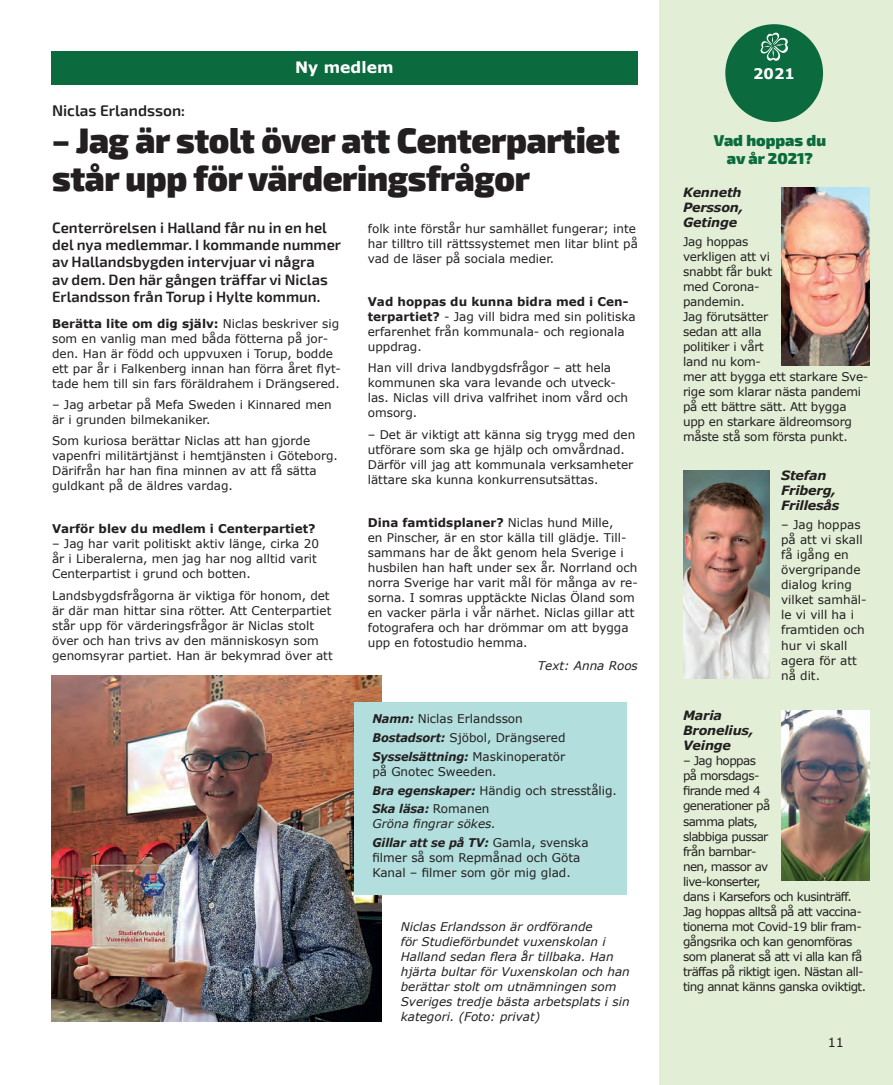
<style>
.page{position:relative;width:893px;height:1085px;background:#fff}
.page>*{position:absolute;margin:0;border:0;box-sizing:border-box;transform-origin:0 0}
.t1{font:900 35.55px/37.3px "Exo 2";letter-spacing:-.01em;color:#231f20;scale:.95 1}
.t2{font:900 15.75px/18px "Exo 2";color:#0b6b3e;text-align:center}
.t3{font:600 15.6px "Exo 2";color:#231f20}
.t4{font:700 15.6px "Verdana";color:#fff}
.t5{font:600 15px/17.2px "Exo 2";color:#231f20}
.t6{font:700 14.7px "Verdana";color:#fff}
.t7{font:italic 700 12.75px/15px "Verdana";letter-spacing:-.015em;color:#231f20}
.t8{font:12.75px "Verdana";color:#231f20}
.t9{font:12px/15px "Verdana";color:#231f20}
.t10{font:12px/15px "Verdana";letter-spacing:-.05em;color:#231f20}
.t11{font:italic 12px/15px "Verdana";color:#231f20}
.t12{font:12px/15px "Verdana";letter-spacing:-.02em;color:#231f20}
.t13{font:700 12px "Verdana";color:#231f20}
.s1{font-weight:700}
.s2{font-weight:700;font-style:italic}
.s3{font-style:normal}
</style>
<div class="page">
<div style="left:51px;top:51px;width:587px;height:34px;background:#0b6b3e"></div>
<div style="left:659px;top:0;width:234px;height:1084px;background:#e2efd6"></div>
<img style="left:781px;top:188px;width:89px;height:177px">
<div style="left:725px;top:24px;width:98px;height:98px;background:#0b6b3e;border-radius:50%"></div>
<svg style="left:761px;top:33px;width:27px;height:28px"></svg>
<img style="left:51px;top:675px;width:330px;height:345px">
<div style="left:354px;top:701px;width:272px;height:193px;background:#b2dfdd"></div>
<img style="left:683px;top:470px;width:87px;height:208px">
<img style="left:781px;top:710px;width:89px;height:170px">
<h3 class="t4" style="left:295px;top:57px;width:100px;rotate:-1deg">Ny medlem</h3>
<h3 class="t3" style="left:52px;top:101px;width:135px">Niclas Erlandsson:</h3>
<h1 class="t1" style="left:52px;top:123px;width:599px">– Jag är stolt över att Centerpartiet står upp för värderingsfrågor</h1>
<p class="t5" style="left:52px;top:219px;width:291px">Centerrörelsen i Halland får nu in en hel del nya medlemmar. I kommande nummer av Hallandsbygden intervjuar vi några<br>av dem. Den här gången träffar vi Niclas Erlandsson från Torup i Hylte kommun.</p>
<p class="t9" style="left:52px;top:315px;width:290px"><span class="s1">Berätta lite om dig själv:</span> Niclas beskriver sig som en vanlig man med båda fötterna på jor&shy;den. Han är född och uppvuxen i Torup, bodde ett par år i Falkenberg innan han förra året flyt&shy;tade hem till sin fars föräldrahem i Drängsered.</p>
<p class="t9" style="left:52px;top:397px;width:281px">– Jag arbetar på Mefa Sweden i Kinnared men är i grunden bilmekaniker.</p>
<p class="t9" style="left:52px;top:433px;width:287px">Som kuriosa berättar Niclas att han gjorde vapenfri militärtjänst i hemtjänsten i Göteborg.<br>Därifrån har han fina minnen av att få sätta guldkant på de äldres vardag.</p>
<p class="t13" style="left:52px;top:520px;width:265px">Varför blev du medlem i Centerpartiet?</p>
<p class="t9" style="left:52px;top:536px;width:268px">– Jag har varit politiskt aktiv länge, cirka 20 år i Liberalerna, men jag har nog alltid varit<br>Centerpartist i grund och botten.</p>
<p class="t9" style="left:52px;top:587px;width:282px">Landsbygdsfrågorna är viktiga för honom, det är där man hittar sina rötter. Att Centerpartiet står upp för värderingsfrågor är Niclas stolt över och han trivs av den människosyn som genomsyrar partiet. Han är bekymrad över att</p>
<p class="t9" style="left:368px;top:221px;width:272px">folk inte förstår hur samhället fungerar; inte har tilltro till rättssystemet men litar blint på vad de läser på sociala medier.</p>
<p class="t9" style="left:368px;top:294px;width:269px"><span class="s1">Vad hoppas du kunna bidra med i Cen&shy;terpartiet?</span> - Jag vill bidra med sin politiska erfarenhet från kommunala- och regionala uppdrag.</p>
<p class="t9" style="left:368px;top:360px;width:262px">Han vill driva landbygdsfrågor – att hela kommunen ska vara levande och utveck&shy;las. Niclas vill driva valfrihet inom vård och omsorg.</p>
<p class="t9" style="left:368px;top:426px;width:269px">– Det är viktigt att känna sig trygg med den utförare som ska ge hjälp och omvårdnad.<br>Därför vill jag att kommunala verksamheter lättare ska kunna konkurrensutsättas.</p>
<p class="t9" style="left:368px;top:514px;width:272px"><span class="s1">Dina famtidsplaner?</span> Niclas hund Mille,<br>en Pinscher, är en stor källa till glädje. Till&shy;sammans har de åkt genom hela Sverige i husbilen han haft under sex år. Norrland och norra Sverige har varit mål för många av re&shy;sorna. I somras upptäckte Niclas Öland som en vacker pärla i vår närhet. Niclas gillar att fotografera och har drömmar om att bygga upp en fotostudio hemma.</p>
<p class="t11" style="left:538px;top:657px;width:102px">Text: Anna Roos</p>
<p class="t9" style="left:372px;top:709px;width:195px;line-height:18.9px"><span class="s2">Namn:</span> Niclas Erlandsson<br><span class="s2">Bostadsort:</span> Sjöbol, Drängsered<br><span class="s2">Sysselsättning:</span> Maskinoperatör</p>
<p class="t9" style="left:372px;top:761px;width:246px;line-height:18.9px">på Gnotec Sweeden.<br><span class="s2">Bra egenskaper:</span> Händig och stresstålig.<br><span class="s2">Ska läsa:</span> Romanen</p>
<p class="t11" style="left:372px;top:814px;width:218px;line-height:18.9px">Gröna fingrar sökes.<br><span class="s1">Gillar att se på TV:</span> <span class="s3">Gamla, svenska</span></p>
<p class="t9" style="left:372px;top:850px;width:210px">filmer så som Repmånad och Göta<br>Kanal – filmer som gör mig glad.</p>
<p class="t11" style="left:401px;top:918px;width:231px">Niclas Erlandsson är ordförande<br>för Studieförbundet vuxenskolan i Halland sedan flera år tillbaka. Han hjärta bultar för Vuxenskolan och han berättar stolt om utnämningen som Sveriges tredje bästa arbetsplats i sin kategori. (Foto: privat)</p>
<p class="t6" style="left:753px;top:63px;width:43px">2021</p>
<h2 class="t2" style="left:714px;top:132px;width:114px">Vad hoppas du av år 2021?</h2>
<p class="t7" style="left:683px;top:184px;width:62px">Kenneth<br>Persson,<br>Getinge</p>
<p class="t12" style="left:683px;top:234px;width:187px">Jag hoppas<br>verkligen att vi<br>snabbt får bukt<br>med Corona-<br>pandemin.<br>Jag förutsätter<br>sedan att alla<br>politiker i vårt<br>land nu kom-<br>mer att bygga ett starkare Sve&shy;rige som klarar nästa pandemi på ett bättre sätt. Att bygga upp en starkare äldreomsorg måste stå som första punkt.</p>
<p class="t7" style="left:781px;top:467px;width:60px">Stefan<br>Friberg,<br>Frillesås</p>
<p class="t9" style="left:781px;top:517px;width:87px">– Jag hoppas på att vi skall få igång en övergripande dialog kring vilket samhäl&shy;le vi vill ha i framtiden och hur vi skall agera för att nå dit.</p>
<p class="t7" style="left:683px;top:708px;width:72px">Maria<br>Bronelius,<br>Veinge</p>
<p class="t10" style="left:683px;top:753px;width:185px">– Jag hoppas<br>på morsdags-<br>firande med 4<br>generationer på<br>samma plats,<br>slabbiga pussar<br>från barnbar-<br>nen, massor av<br>live-konserter,<br>dans i Karsefors och kusinträff.<br>Jag hoppas alltså på att vaccina&shy;tionerna mot Covid-19 blir fram&shy;gångsrika och kan genomföras som planerat så att vi alla kan få träffas på riktigt igen. Nästan all&shy;ting annat känns ganska oviktigt.</p>
<p class="t8" style="left:828px;top:1033px;width:18px">11</p>
</div>
